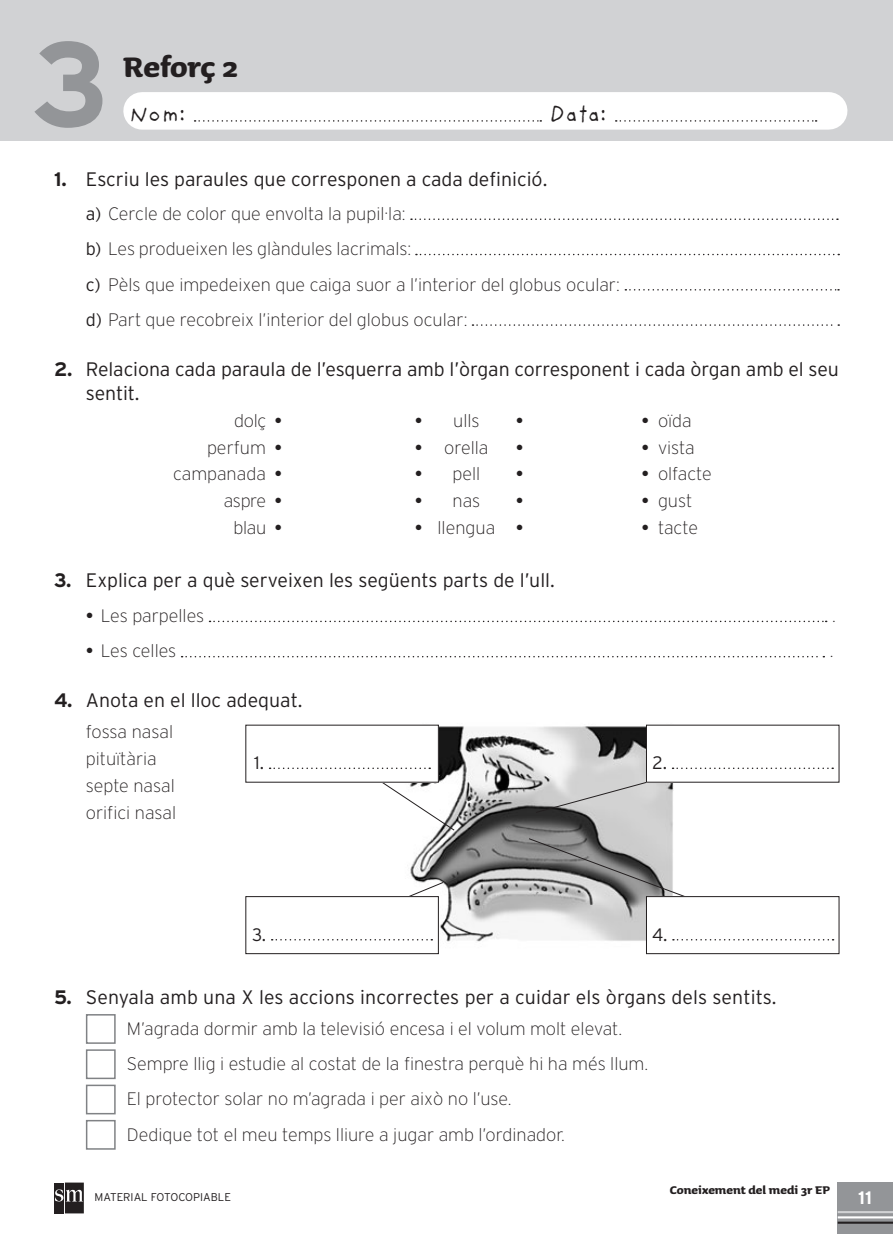
<style>
.page{position:relative;width:893px;height:1234px;background:#fff}
.page>*{position:absolute;margin:0;border:0;box-sizing:border-box;transform-origin:0 0}
.t1{font:700 120px "Interstate";color:#939598}
.t2{font:700 36px "Sauna";color:#231f20}
.t3{font:24px "Providence Sans";color:#231f20}
.t4{font:300 19.5px/24px "Interstate";color:#231f20}
.t5{font:200 18px/26.7px "Interstate";color:#231f20}
.t6{font:300 18px "Interstate";color:#231f20}
.t7{font:18px "Interstate";color:#231f20}
.t8{font:700 18px "Interstate";color:#fff}
.t9{font:700 14.25px "Sauna";color:#231f20}
.t10{font:300 11.25px "Interstate";color:#231f20}
.s1{font-weight:700}
.s2{font-weight:300}
.s3{font-weight:400}
</style>
<div class="page">
<div style="left:838px;top:1182px;width:54px;height:51px;background:#939598"></div>
<hr style="left:838px;top:1210px;width:54px;height:2px;background:#d1d2d4">
<hr style="left:838px;top:1215px;width:54px;height:3px;background:#fff">
<hr style="left:838px;top:1221px;width:54px;height:2px;background:#231f20">
<div style="left:54px;top:1182px;width:10px;height:31px;background:#231f20"></div>
<div style="left:65px;top:1182px;width:19px;height:31px;background:#231f20"></div>
<svg style="left:55px;top:1188px;width:27px;height:13px"></svg>
<div style="left:0;top:0;width:892px;height:140px;background:#d1d2d4"></div>
<div style="left:142px;top:92px;width:687px;height:38px;background:#fff"></div>
<svg style="left:195px;top:120px;width:346px;height:2px"></svg>
<svg style="left:616px;top:120px;width:201px;height:2px"></svg>
<svg style="left:411px;top:218px;width:427px;height:2px"></svg>
<svg style="left:416px;top:254px;width:423px;height:1px"></svg>
<svg style="left:625px;top:289px;width:214px;height:1px"></svg>
<svg style="left:472px;top:324px;width:367px;height:2px"></svg>
<div style="left:86px;top:1013px;width:30px;height:30px;background:#fff;border:2px solid #808285"></div>
<div style="left:86px;top:1049px;width:30px;height:29px;background:#fff;border:2px solid #808285"></div>
<div style="left:86px;top:1084px;width:30px;height:30px;background:#fff;border:2px solid #808285"></div>
<div style="left:86px;top:1119px;width:30px;height:30px;background:#fff;border:2px solid #808285"></div>
<svg style="left:210px;top:620px;width:617px;height:2px"></svg>
<svg style="left:182px;top:656px;width:642px;height:1px"></svg>
<img style="left:410px;top:726px;width:263px;height:216px">
<svg style="left:409px;top:881px;width:35px;height:45px"></svg>
<svg style="left:528px;top:837px;width:157px;height:85px"></svg>
<div style="left:246px;top:725px;width:192px;height:57px;background:#fff"></div>
<svg style="left:270px;top:751px;width:185px;height:80px"></svg>
<div style="left:646px;top:725px;width:193px;height:57px;background:#fff"></div>
<svg style="left:535px;top:753px;width:298px;height:60px"></svg>
<div style="left:646px;top:896px;width:193px;height:57px;background:#fff"></div>
<svg style="left:673px;top:939px;width:160px;height:1px"></svg>
<div style="left:646px;top:896px;width:193px;height:57px;border:1px solid #231f20"></div>
<div style="left:246px;top:896px;width:192px;height:57px;background:#fff"></div>
<svg style="left:272px;top:939px;width:160px;height:1px"></svg>
<div style="left:245px;top:896px;width:194px;height:57px;border:1px solid #231f20"></div>
<h1 class="t1" style="left:32px;top:17px;width:79px">3</h1>
<h2 class="t2" style="left:123px;top:48px;width:116px">Reforç 2</h2>
<h3 class="t3" style="left:129px;top:99px;width:58px">Nom:</h3>
<h3 class="t3" style="left:549px;top:99px;width:59px">Data:</h3>
<p class="t4" style="left:54px;top:167px;width:495px"><span class="s1">1.</span> Escriu les paraules que corresponen a cada definició.</p>
<p class="t5" style="left:86px;top:196px;width:536px;line-height:35.2px"><span class="s2">a)</span> Cercle de color que envolta la pupil·la:<br><span class="s2">b)</span> Les produeixen les glàndules lacrimals:<br><span class="s2">c)</span> Pèls que impedeixen que caiga suor a l’interior del globus ocular: <span class="s2">d)</span> Part que recobreix l’interior del globus ocular:</p>
<p class="t4" style="left:86px;top:356px;width:754px;text-indent:-32px"><span class="s1">2.</span> Relaciona cada paraula de l’esquerra amb l’òrgan corresponent i cada òrgan amb el seu sentit.</p>
<p class="t5" style="left:173px;top:407px;width:110px;text-align:right">dolç <span class="s3">• </span>perfum <span class="s3">• </span>campanada <span class="s3">• </span>aspre <span class="s3">•<br></span>blau <span class="s3">•</span></p>
<p class="t5" style="left:415px;top:407px;width:66px"><span class="s3">•</span> ulls</p>
<p class="t7" style="left:516px;top:410px;width:9px">•</p>
<p class="t5" style="left:642px;top:407px;width:52px"><span class="s3">•</span> oïda</p>
<p class="t5" style="left:642px;top:434px;width:55px"><span class="s3">•</span> vista</p>
<p class="t5" style="left:642px;top:460px;width:72px"><span class="s3">•</span> olfacte</p>
<p class="t5" style="left:642px;top:487px;width:52px"><span class="s3">•</span> gust</p>
<p class="t5" style="left:642px;top:514px;width:58px"><span class="s3">•</span> tacte</p>
<p class="t5" style="left:415px;top:434px;width:75px"><span class="s3">•</span> orella</p>
<p class="t7" style="left:516px;top:437px;width:9px">•</p>
<p class="t5" style="left:415px;top:460px;width:67px"><span class="s3">•</span> pell</p>
<p class="t7" style="left:516px;top:464px;width:9px">•</p>
<p class="t5" style="left:415px;top:487px;width:67px"><span class="s3">•</span> nas</p>
<p class="t7" style="left:516px;top:490px;width:9px">•</p>
<p class="t5" style="left:415px;top:514px;width:110px"><span class="s3">•</span> llengua <span class="s3">•</span></p>
<p class="t4" style="left:54px;top:567px;width:502px"><span class="s1">3.</span> Explica per a què serveixen les següents parts de l’ull.</p>
<p class="t5" style="left:86px;top:602px;width:120px"><span class="s3">•</span> Les parpelles</p>
<p class="t5" style="left:832px;top:602px;width:5px">.</p>
<p class="t5" style="left:86px;top:637px;width:92px"><span class="s3">•</span> Les celles</p>
<p class="t5" style="left:830px;top:637px;width:5px">.</p>
<p class="t4" style="left:54px;top:688px;width:250px"><span class="s1">4.</span> Anota en el lloc adequat.</p>
<p class="t5" style="left:86px;top:718px;width:92px">fossa nasal pituïtària septe nasal orifici nasal</p>
<p class="t6" style="left:254px;top:752px;width:11px">1.</p>
<p class="t6" style="left:653px;top:752px;width:16px">2.</p>
<p class="t6" style="left:252px;top:923px;width:16px">3.</p>
<p class="t6" style="left:652px;top:923px;width:17px">4.</p>
<p class="t4" style="left:54px;top:984px;width:724px"><span class="s1">5.</span> Senyala amb una X les accions incorrectes per a cuidar els òrgans dels sentits.</p>
<p class="t5" style="left:127px;top:1010px;width:523px;line-height:35.2px">M’agrada dormir amb la televisió encesa i el volum molt elevat.<br>Sempre llig i estudie al costat de la finestra perquè hi ha més llum.<br>El protector solar no m’agrada i per això no l’use.<br>Dedique tot el meu temps lliure a jugar amb l’ordinador.</p>
<p class="t10" style="left:94px;top:1190px;width:138px">MATERIAL FOTOCOPIABLE</p>
<p class="t9" style="left:670px;top:1182px;width:162px">Coneixement del medi 3r EP</p>
<p class="t8" style="left:858px;top:1187px;width:15px">11</p>
</div>
